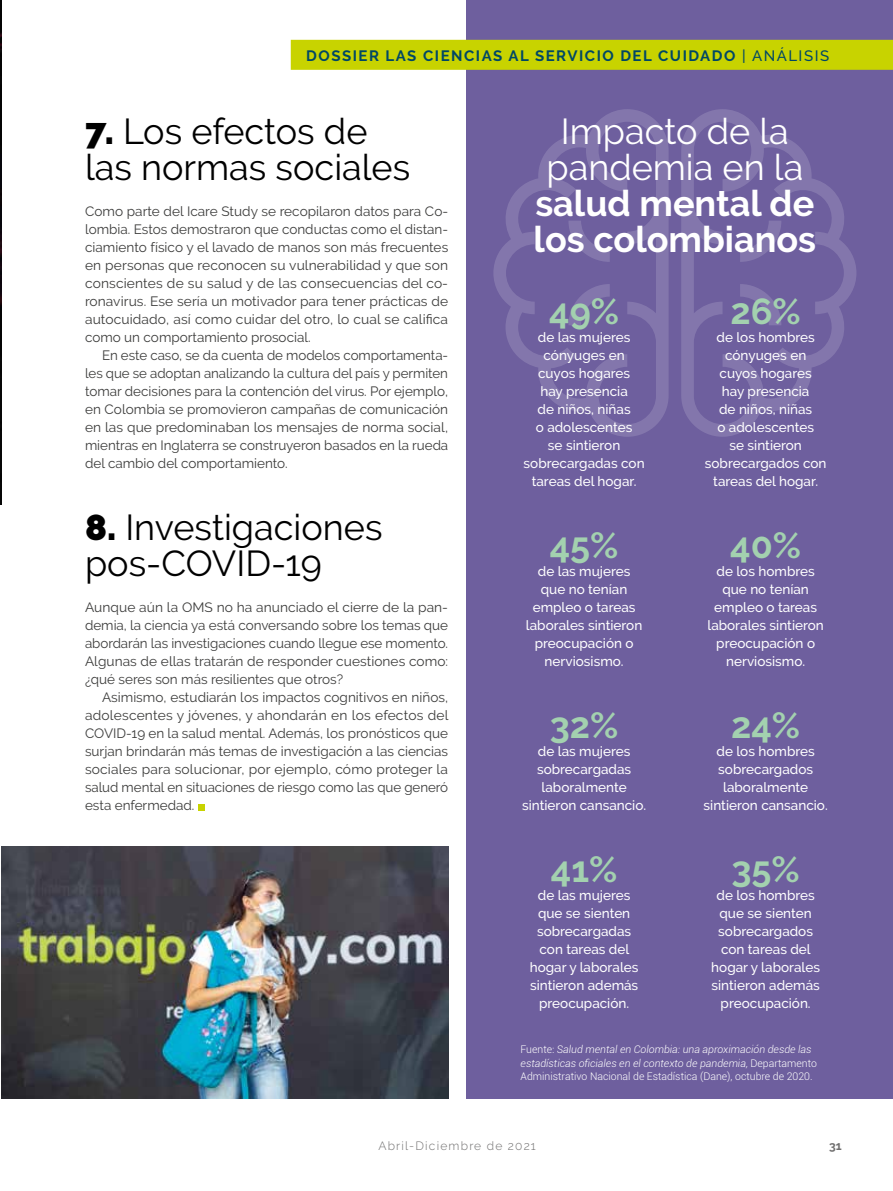
<style>
.page{position:relative;width:893px;height:1191px;background:#fff}
.page>*{position:absolute;margin:0;border:0;box-sizing:border-box;transform-origin:0 0}
.t1{font:36px/36px "Raleway";color:#000}
.t2{font:700 36px/36px "Raleway";color:#fff}
.t3{font:700 36px "Raleway";color:#a3d1af}
.t4{font:36px/36px "Raleway";color:#fff;text-align:center}
.t5{font:700 15px "Raleway";letter-spacing:.1em;color:#004765}
.t6{font:13.5px/18px "Raleway";color:#3c3c3b;text-align:justify}
.t7{font:500 13.5px/18px "Raleway";color:#fff;text-align:center}
.t8{font:300 12px "Raleway";letter-spacing:.1em;color:#706f6f}
.t9{font:700 12px "Raleway";color:#706f6f}
.t10{font:italic 300 10.5px/13.5px "Roboto";color:#fff}
.s1{font-weight:500}
.s2{font-weight:900}
.s3{font-style:normal}
</style>
<div class="page">
<div style="left:466px;top:0;width:427px;height:1098px;background:#6e5f9e"></div>
<svg style="left:493px;top:109px;width:176px;height:328px"></svg>
<svg style="left:568px;top:221px;width:42px;height:41px"></svg>
<svg style="left:568px;top:284px;width:42px;height:41px"></svg>
<svg style="left:681px;top:109px;width:175px;height:328px"></svg>
<svg style="left:198px;top:804px;width:6px;height:6px"></svg>
<img style="left:0;top:0;width:2px;height:504px">
<img style="left:2px;top:846px;width:446px;height:252px">
<div style="left:291px;top:40px;width:602px;height:30px;background:#c8d300"></div>
<p class="t5" style="left:306px;top:47px;width:524px">DOSSIER LAS CIENCIAS AL SERVICIO DEL CUIDADO <span class="s1">| ANÁLISIS</span></p>
<h1 class="t1" style="left:85px;top:113px;width:327px"><span class="s2">7.</span> Los efectos de las normas sociales</h1>
<p class="t6" style="left:85px;top:202px;width:365px">Como parte del Icare Study se recopilaron datos para Co&shy;lombia. Estos demostraron que conductas como el distan&shy;ciamiento físico y el lavado de manos son más frecuentes en personas que reconocen su vulnerabilidad y que son conscientes de su salud y de las consecuencias del co&shy;ronavirus. Ese sería un motivador para tener prácticas de autocuidado, así como cuidar del otro, lo cual se califica como un comportamiento prosocial.</p>
<p class="t6" style="left:85px;top:346px;width:365px;text-indent:17px">En este caso, se da cuenta de modelos comportamenta&shy;les que se adoptan analizando la cultura del país y permiten tomar decisiones para la contención del virus. Por ejemplo, en Colombia se promovieron campañas de comunicación en las que predominaban los mensajes de norma social, mientras en Inglaterra se construyeron basados en la rueda del cambio del comportamiento.</p>
<h1 class="t1" style="left:85px;top:509px;width:299px"><span class="s2">8.</span> Investigaciones pos-COVID-19</h1>
<p class="t6" style="left:85px;top:598px;width:365px">Aunque aún la OMS no ha anunciado el cierre de la pan&shy;demia, la ciencia ya está conversando sobre los temas que abordarán las investigaciones cuando llegue ese momento.<br>Algunas de ellas tratarán de responder cuestiones como: ¿qué seres son más resilientes que otros?</p>
<p class="t6" style="left:85px;top:688px;width:365px;text-indent:17px">Asimismo, estudiarán los impactos cognitivos en niños, adolescentes y jóvenes, y ahondarán en los efectos del COVID-19 en la salud mental. Además, los pronósticos que surjan brindarán más temas de investigación a las ciencias sociales para solucionar, por ejemplo, cómo proteger la salud mental en situaciones de riesgo como las que generó esta enfermedad.</p>
<h1 class="t4" style="left:546px;top:113px;width:258px">Impacto de la pandemia en la</h1>
<h1 class="t2" style="left:534px;top:186px;width:284px">salud mental de los colombianos</h1>
<h1 class="t3" style="left:549px;top:291px;width:72px">49%</h1>
<p class="t7" style="left:524px;top:328px;width:123px">de las mujeres cónyuges en cuyos hogares<br>hay presencia<br>de niños, niñas<br>o adolescentes<br>se sintieron sobrecargadas con tareas del hogar.</p>
<h1 class="t3" style="left:550px;top:525px;width:70px">45%</h1>
<p class="t7" style="left:526px;top:562px;width:118px">de las mujeres que no tenían empleo o tareas laborales sintieron preocupación o nerviosismo.</p>
<h1 class="t3" style="left:550px;top:705px;width:70px">32%</h1>
<p class="t7" style="left:522px;top:742px;width:126px">de las mujeres sobrecargadas laboralmente sintieron cansancio.</p>
<h1 class="t3" style="left:730px;top:291px;width:72px">26%</h1>
<p class="t7" style="left:705px;top:328px;width:123px">de los hombres cónyuges en cuyos hogares<br>hay presencia<br>de niños, niñas<br>o adolescentes<br>se sintieron sobrecargados con tareas del hogar.</p>
<h1 class="t3" style="left:730px;top:525px;width:72px">40%</h1>
<p class="t7" style="left:707px;top:562px;width:118px">de los hombres que no tenían empleo o tareas laborales sintieron preocupación o nerviosismo.</p>
<h1 class="t3" style="left:731px;top:705px;width:71px">24%</h1>
<p class="t7" style="left:704px;top:742px;width:126px">de los hombres sobrecargados laboralmente sintieron cansancio.</p>
<h1 class="t3" style="left:731px;top:849px;width:70px">35%</h1>
<p class="t7" style="left:711px;top:886px;width:110px">de los hombres que se sienten sobrecargados con tareas del hogar y laborales sintieron además preocupación.</p>
<p class="t10" style="left:521px;top:1042px;width:298px"><span class="s3">Fuente:</span> Salud mental en Colombia: una aproximación desde las estadísticas oficiales en el contexto de pandemia, <span class="s3">Departamento<br>Administrativo Nacional de Estadística (Dane), octubre de 2020.</span></p>
<h1 class="t3" style="left:551px;top:849px;width:68px">41%</h1>
<p class="t7" style="left:530px;top:886px;width:110px">de las mujeres que se sienten sobrecargadas con tareas del hogar y laborales sintieron además preocupación.</p>
<p class="t8" style="left:378px;top:1139px;width:159px">Abril-Diciembre de 2021</p>
<p class="t9" style="left:829px;top:1139px;width:14px">31</p>
</div>
